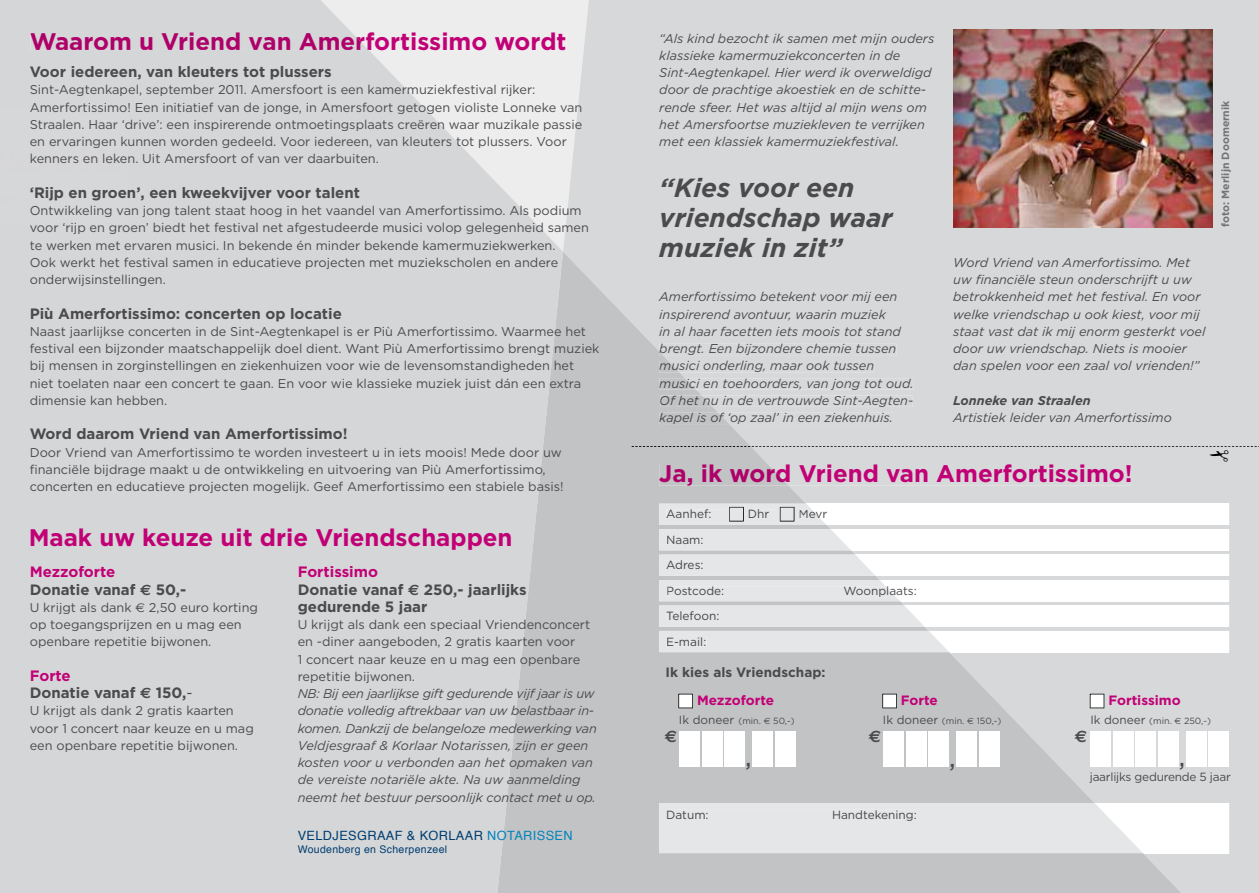
<style>
.page{position:relative;width:1259px;height:893px;background:#fff}
.page>*{position:absolute;margin:0;border:0;box-sizing:border-box;transform-origin:0 0}
.t1{font:29.4px "Gotham";color:#4b4b4d}
.t2{font:italic 700 26.25px/29.7px "Gotham";color:#4b4b4d}
.t3{font:700 24px "Gotham";color:#af006a}
.t4{font:700 24px "Gotham";color:#c20076}
.t5{font:700 16.5px "Euro Sans Std";color:#4b4b4d}
.t6{font:700 15px/17.2px "Gotham";color:#4b4b4d}
.t7{font:700 13.5px "Gotham";color:#c20076}
.t8{font:700 13.5px "Gotham";color:#4b4b4d}
.t9{font:12.75px/17.2px "Gotham";color:#4b4b4d}
.t10{font:italic 12.75px/17.2px "Gotham";color:#4b4b4d}
.t11{font:italic 12.75px/17.2px "Gotham";color:#464648}
.t12{font:12.75px "Helvetica";letter-spacing:.03em;color:#003d71}
.t13{font:italic 700 12.75px "Gotham";color:#4b4b4d}
.t14{font:11.85px/25.5px "Gotham";color:#464648}
.t15{font:11.85px "Gotham";letter-spacing:-.02em;color:#4b4b4d}
.t16{font:10.5px "Helvetica";letter-spacing:.03em;color:#003d71}
.t17{font:700 10.5px "Gotham";color:#727475}
.t18{font:9px "Gotham";color:#4b4b4d}
.s1{color:#c20076}
.s2{font-family:"Euro Sans Std"}
.s3{font-weight:400}
.s4{color:#0084bc}
.s5{font-size:11.85px}
</style>
<div class="page">
<div style="left:563px;top:0;width:696px;height:893px;background:#d7d8d9"></div>
<img style="left:953px;top:30px;width:259px;height:197px">
<div style="left:659px;top:504px;width:570px;height:21px;background:#fff"></div>
<div style="left:659px;top:529px;width:570px;height:21px;background:#fff"></div>
<div style="left:659px;top:555px;width:570px;height:21px;background:#fff"></div>
<div style="left:659px;top:580px;width:570px;height:21px;background:#fff"></div>
<div style="left:659px;top:605px;width:570px;height:22px;background:#fff"></div>
<div style="left:659px;top:631px;width:570px;height:21px;background:#fff"></div>
<div style="left:659px;top:803px;width:570px;height:50px;background:#fff"></div>
<div style="left:0;top:0;width:563px;height:893px;background:#d5d6d7"></div>
<svg style="left:497px;top:251px;width:684px;height:642px"></svg>
<div style="left:659px;top:344px;width:237px;height:11px;background:#d7d8d9"></div>
<div style="left:659px;top:361px;width:215px;height:11px;background:#d7d8d9"></div>
<svg style="left:659px;top:378px;width:254px;height:29px"></svg>
<svg style="left:659px;top:413px;width:234px;height:11px"></svg>
<svg style="left:30px;top:32px;width:536px;height:18px"></svg>
<div style="left:659px;top:803px;width:484px;height:50px;background:#e5e6e7"></div>
<svg style="left:659px;top:504px;width:290px;height:148px"></svg>
<div style="left:667px;top:612px;width:51px;height:9px;background:#e5e6e7"></div>
<div style="left:667px;top:637px;width:39px;height:9px;background:#e5e6e7"></div>
<div style="left:667px;top:810px;width:249px;height:10px;background:#e5e6e7"></div>
<div style="left:0;top:107px;width:127px;height:114px;background:#d6d7d8"></div>
<div style="left:679px;top:731px;width:20px;height:35px;background:#fff"></div>
<div style="left:883px;top:731px;width:20px;height:35px;background:#fff"></div>
<div style="left:1090px;top:731px;width:20px;height:35px;background:#fff"></div>
<div style="left:702px;top:731px;width:20px;height:35px;background:#fff"></div>
<div style="left:906px;top:731px;width:20px;height:35px;background:#fff"></div>
<div style="left:1113px;top:731px;width:20px;height:35px;background:#fff"></div>
<div style="left:724px;top:731px;width:20px;height:35px;background:#fff"></div>
<div style="left:928px;top:731px;width:20px;height:35px;background:#fff"></div>
<div style="left:1135px;top:731px;width:20px;height:35px;background:#fff"></div>
<div style="left:1158px;top:731px;width:20px;height:35px;background:#fff"></div>
<div style="left:752px;top:731px;width:20px;height:35px;background:#fff"></div>
<div style="left:956px;top:731px;width:20px;height:35px;background:#fff"></div>
<div style="left:1186px;top:731px;width:20px;height:35px;background:#fff"></div>
<div style="left:775px;top:731px;width:20px;height:35px;background:#fff"></div>
<div style="left:979px;top:731px;width:20px;height:35px;background:#fff"></div>
<div style="left:1208px;top:731px;width:21px;height:35px;background:#fff"></div>
<svg style="left:678px;top:694px;width:15px;height:14px"></svg>
<svg style="left:882px;top:694px;width:15px;height:14px"></svg>
<svg style="left:1089px;top:694px;width:15px;height:14px"></svg>
<svg style="left:631px;top:446px;width:628px;height:40px"></svg>
<h3 class="t3" style="left:30px;top:27px;width:538px">Waarom u Vriend van Amerfortissimo wordt</h3>
<p class="t6" style="left:30px;top:63px;width:303px">Voor iedereen, van kleuters tot plussers</p>
<p class="t9" style="left:30px;top:81px;width:554px">Sint-Aegtenkapel, september 2011. Amersfoort is een kamermuziekfestival rijker:<br>Amerfortissimo! Een initiatief van de jonge, in Amersfoort getogen violiste Lonneke van Straalen. Haar ‘drive’: een inspirerende ontmoetingsplaats creëren waar muzikale passie en ervaringen kunnen worden gedeeld. Voor iedereen, van kleuters tot plussers. Voor kenners en leken. Uit Amersfoort of van ver daarbuiten.</p>
<p class="t6" style="left:30px;top:183px;width:332px">‘Rijp en groen’, een kweekvijver voor talent</p>
<p class="t9" style="left:30px;top:202px;width:561px">Ontwikkeling van jong talent staat hoog in het vaandel van Amerfortissimo. Als podium voor ‘rijp en groen’ biedt het festival net afgestudeerde musici volop gelegenheid samen te werken met ervaren musici. In bekende én minder bekende kamermuziekwerken.<br>Ook werkt het festival samen in educatieve projecten met muziekscholen en andere onderwijsinstellingen.</p>
<p class="t6" style="left:30px;top:304px;width:313px">Più Amerfortissimo: concerten op locatie</p>
<p class="t9" style="left:30px;top:322px;width:571px">Naast jaarlijkse concerten in de Sint-Aegtenkapel is er Più Amerfortissimo. Waarmee het festival een bijzonder maatschappelijk doel dient. Want Più Amerfortissimo brengt muziek bij mensen in zorginstellingen en ziekenhuizen voor wie de levensomstandigheden het niet toelaten naar een concert te gaan. En voor wie klassieke muziek juist dán een extra dimensie kan hebben.</p>
<p class="t6" style="left:30px;top:425px;width:319px">Word daarom Vriend van Amerfortissimo!</p>
<p class="t9" style="left:30px;top:443px;width:535px">Door Vriend van Amerfortissimo te worden investeert u in iets moois! Mede door uw financiële bijdrage maakt u de ontwikkeling en uitvoering van Più Amerfortissimo, concerten en educatieve projecten mogelijk. Geef Amerfortissimo een stabiele basis!</p>
<h3 class="t4" style="left:29px;top:523px;width:485px">Maak uw keuze uit drie Vriendschappen</h3>
<p class="t6" style="left:30px;top:563px;width:158px"><span class="s1">Mezzoforte<br></span>Donatie vanaf <span class="s2">€</span> 50,-</p>
<p class="t9" style="left:30px;top:598px;width:230px">U krijgt als dank <span class="s2">€</span> 2,50 euro korting op toegangsprijzen en u mag een openbare repetitie bijwonen.</p>
<p class="t6" style="left:30px;top:666px;width:164px"><span class="s1">Forte<br></span>Donatie vanaf <span class="s2">€</span> 150,<span class="s3">-</span></p>
<p class="t9" style="left:30px;top:702px;width:226px">U krijgt als dank 2 gratis kaarten voor 1 concert naar keuze en u mag een openbare repetitie bijwonen.</p>
<p class="t6" style="left:298px;top:563px;width:230px"><span class="s1">Fortissimo<br></span>Donatie vanaf <span class="s2">€</span> 250,- jaarlijks gedurende 5 jaar</p>
<p class="t9" style="left:298px;top:616px;width:294px">U krijgt als dank een speciaal Vriendenconcert en -diner aangeboden, 2 gratis kaarten voor<br>1 concert naar keuze en u mag een openbare repetitie bijwonen.</p>
<p class="t10" style="left:298px;top:685px;width:301px">NB: Bij een jaarlijkse gift gedurende vijf jaar is uw donatie volledig aftrekbaar van uw belastbaar in&shy;komen. Dankzij de belangeloze medewerking van Veldjesgraaf &amp; Korlaar Notarissen, zijn er geen kosten voor u verbonden aan het opmaken van de vereiste notariële akte. Na uw aanmelding neemt het bestuur persoonlijk contact met u op.</p>
<p class="t12" style="left:298px;top:825px;width:276px">VELDJESGRAAF &amp; KORLAAR <span class="s4">NOTARISSEN</span></p>
<p class="t16" style="left:298px;top:841px;width:151px">Woudenberg en Scherpenzeel</p>
<p class="t10" style="left:659px;top:29px;width:277px">“Als kind bezocht ik samen met mijn ouders klassieke kamermuziekconcerten in de Sint-Aegtenkapel. Hier werd ik overweldigd door de prachtige akoestiek en de schitte&shy;rende sfeer. Het was altijd al mijn wens om het Amersfoortse muziekleven te verrijken met een klassiek kamermuziekfestival.</p>
<h2 class="t2" style="left:659px;top:173px;width:235px">“Kies voor een vriendschap waar muziek in zit”</h2>
<p class="t10" style="left:953px;top:254px;width:254px">Word Vriend van Amerfortissimo. Met uw financiële steun onderschrijft u uw betrokkenheid met het festival. En voor welke vriendschap u ook kiest, voor mij staat vast dat ik mij enorm gesterkt voel door uw vriendschap. Niets is mooier dan spelen voor een zaal vol vrienden!”</p>
<p class="t13" style="left:953px;top:393px;width:139px">Lonneke van Straalen</p>
<p class="t10" style="left:953px;top:409px;width:220px">Artistiek leider van Amerfortissimo</p>
<p class="t10" style="left:659px;top:288px;width:243px">Amerfortissimo betekent voor mij een inspirerend avontuur, waarin muziek<br>in al haar facetten iets moois tot stand</p>
<p class="t11" style="left:659px;top:340px;width:256px">brengt. Een bijzondere chemie tussen musici onderling, maar ook tussen musici en toehoorders, van jong tot oud.<br>Of het nu in de vertrouwde Sint-Aegten&shy;kapel is of ‘op zaal’ in een ziekenhuis.</p>
<h3 class="t3" style="left:659px;top:459px;width:475px">Ja, ik word Vriend van Amerfortissimo!</h3>
<p class="t14" style="left:666px;top:501px;width:47px">Aanhef:</p>
<p class="t14" style="left:748px;top:501px;width:23px">Dhr</p>
<p class="t14" style="left:798px;top:501px;width:30px">Mevr</p>
<p class="t14" style="left:666px;top:527px;width:60px">Naam:<br>Adres:<br>Postcode:</p>
<p class="t14" style="left:666px;top:603px;width:55px">Telefoon:<br>E-mail:</p>
<p class="t14" style="left:843px;top:578px;width:75px">Woonplaats:</p>
<p class="t8" style="left:665px;top:665px;width:161px">Ik kies als Vriendschap:</p>
<p class="t18" style="left:679px;top:716px;width:117px"><span class="s5">Ik doneer</span> (min. <span class="s2">€</span> 50,-)</p>
<p class="t18" style="left:883px;top:716px;width:120px"><span class="s5">Ik doneer</span> (min. <span class="s2">€</span> 150,-)</p>
<p class="t7" style="left:697px;top:693px;width:79px">Mezzoforte</p>
<p class="t7" style="left:901px;top:693px;width:38px">Forte</p>
<p class="t7" style="left:1108px;top:693px;width:74px">Fortissimo</p>
<p class="t18" style="left:1090px;top:716px;width:122px"><span class="s5">Ik doneer</span> (min. <span class="s2">€</span> 250,-)</p>
<p class="t5" style="left:665px;top:727px;width:14px">€</p>
<p class="t5" style="left:868px;top:727px;width:14px">€</p>
<p class="t5" style="left:1074px;top:727px;width:14px">€</p>
<h1 class="t1" style="left:744px;top:740px;width:9px">,</h1>
<h1 class="t1" style="left:948px;top:740px;width:9px">,</h1>
<h1 class="t1" style="left:1178px;top:740px;width:9px">,</h1>
<p class="t17" style="left:1219px;top:227px;width:128px;rotate:-90deg">foto: Merlijn Doomernik</p>
<p class="t14" style="left:666px;top:801px;width:44px">Datum:</p>
<p class="t14" style="left:832px;top:801px;width:86px">Handtekening:</p>
<p class="t15" style="left:1089px;top:770px;width:143px">jaarlijks gedurende 5 jaar</p>
</div>
